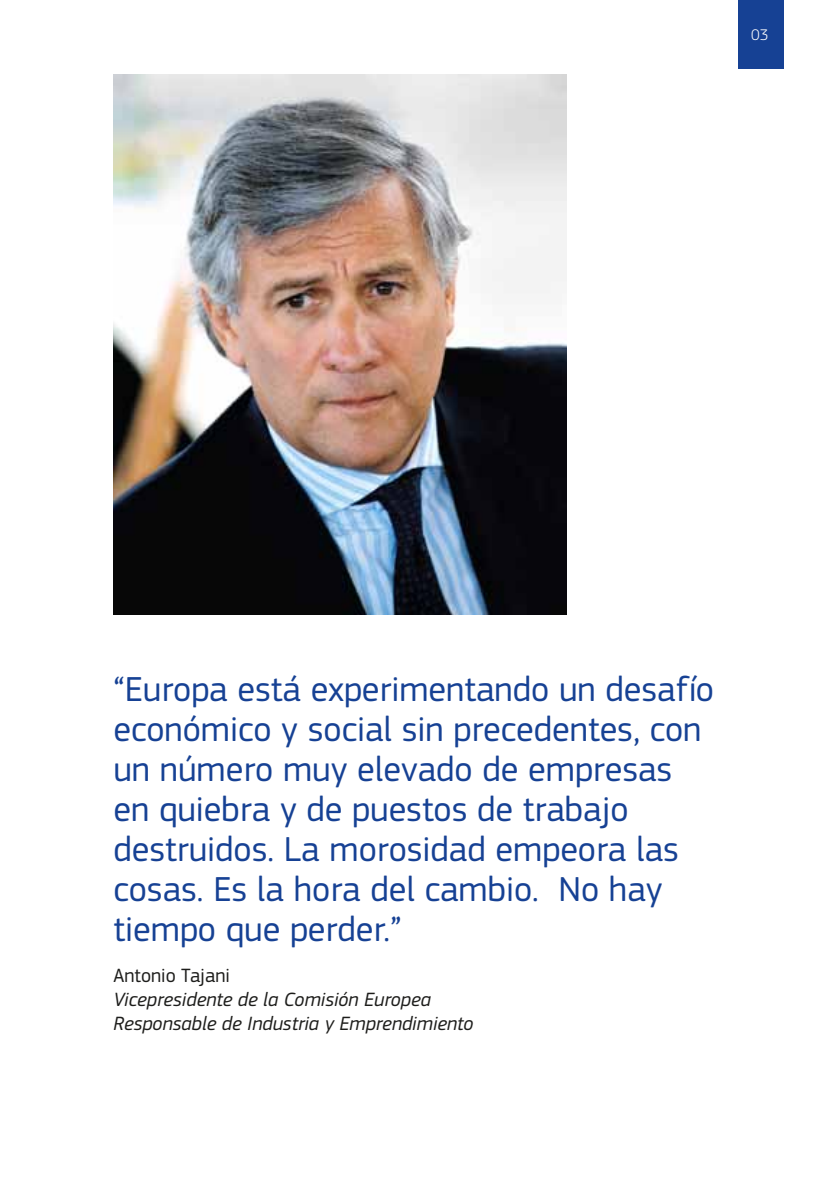
<style>
.page{position:relative;width:840px;height:1191px;background:#fff}
.page>*{position:absolute;margin:0;border:0;box-sizing:border-box;transform-origin:0 0}
.t1{font:36px/40px "EC Square Sans Pro";color:#164194}
.t2{font:italic 20px/24px "EC Square Sans Pro";color:#1d1d1b}
.t3{font:20px "EC Square Sans Pro";color:#1d1d1b}
.t4{font:300 16px "EC Square Sans Pro";color:#fff}
</style>
<div class="page">
<div style="left:737px;top:0;width:45px;height:68px;background:#164194"></div>
<img style="left:113px;top:74px;width:453px;height:540px">
<p class="t4" style="left:750px;top:26px;width:19px">03</p>
<p class="t1" style="left:113px;top:669px;width:601px">“Europa está experimentando un desafío económico y social sin precedentes, con un número muy elevado de empresas en quiebra y de puestos de trabajo destruidos. La morosidad empeora las cosas. Es la hora del cambio. No hay tiempo que perder.”</p>
<p class="t3" style="left:113px;top:964px;width:118px">Antonio Tajani</p>
<p class="t2" style="left:113px;top:988px;width:361px">Vicepresidente de la Comisión Europea<br>Responsable de Industria y Emprendimiento</p>
</div>
